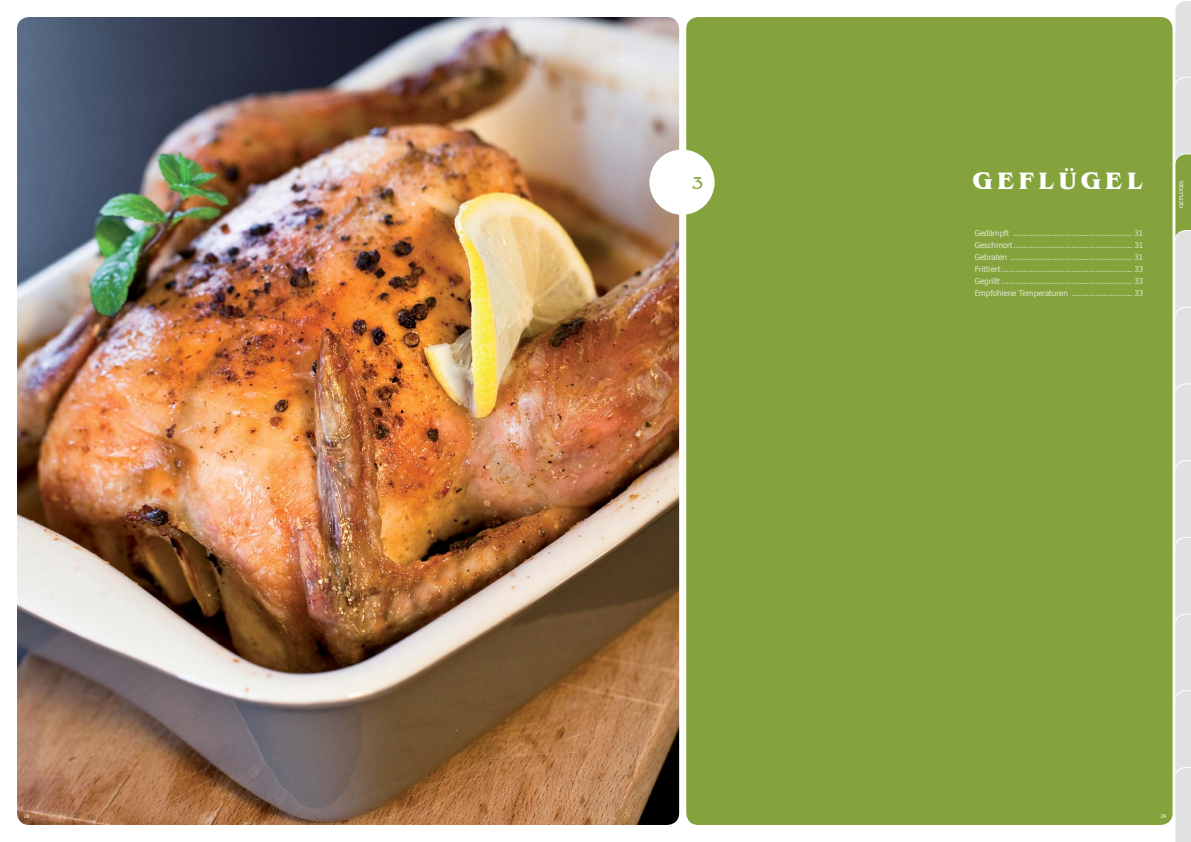
<style>
.page{position:relative;width:1191px;height:842px;background:#fff}
.page>*{position:absolute;margin:0;border:0;box-sizing:border-box;transform-origin:0 0}
.t1{font:700 24.9px "Bangkok";letter-spacing:.2em;color:#fff}
.t2{font:18px "Bangkok";color:#84a33c}
.t3{font:8px/12px "Tahoma";color:#dfe6ce;text-align:justify}
.t4{font:5.5px "Bangkok";color:#fff}
.t5{font:5px "Tahoma";color:#fff}
</style>
<div class="page">
<svg style="left:1175px;top:1px;width:16px;height:841px;background:#d9dcd4"></svg>
<div style="left:686px;top:17px;width:486px;height:808px;background:#84a33c;border-radius:12px"></div>
<img style="left:17px;top:17px;width:662px;height:808px;border-radius:12px">
<div style="left:649px;top:150px;width:65px;height:65px;background:#fff;border-radius:50%"></div>
<h2 class="t2" style="left:691px;top:174px;width:13px">3</h2>
<h1 class="t1" style="left:973px;top:167px;width:171px">GEFLÜGEL</h1>
<p class="t3" style="left:974px;top:227px;width:170px">Gedämpft ................................................. 31<br>Geschmort ................................................. 31<br>Gebraten .................................................. 31<br>Frittiert ...................................................... 33<br>Gegrillt ...................................................... 33<br>Empfohlene Temperaturen ......................... 33</p>
<p class="t4" style="left:1178px;top:208px;width:30px;rotate:-90deg">GEFLÜGEL</p>
<p class="t5" style="left:24px;top:813px;width:7px">28</p>
<p class="t5" style="left:1160px;top:813px;width:7px">29</p>
</div>
